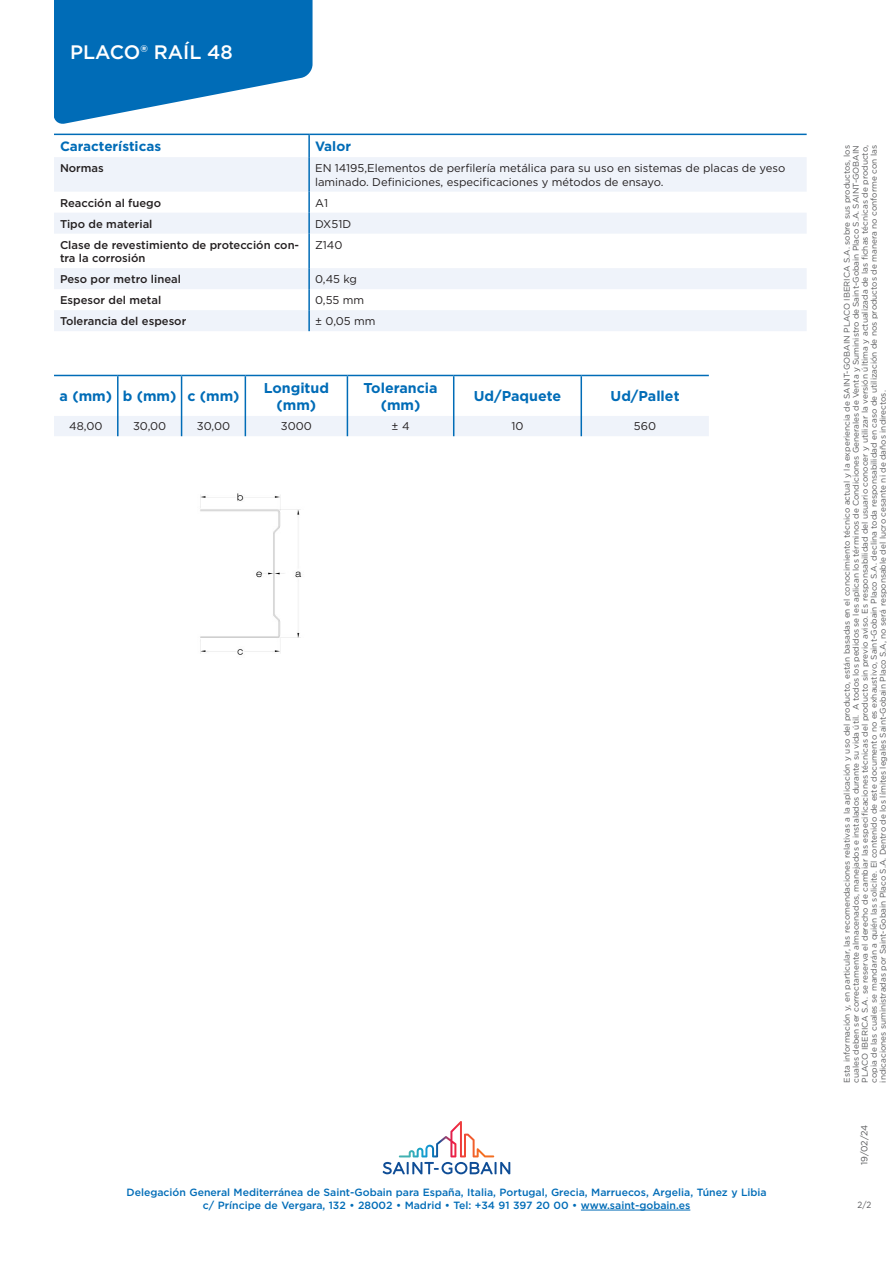
<style>
.page{position:relative;width:893px;height:1263px;background:#fff}
.page>*{position:absolute;margin:0;border:0;box-sizing:border-box;transform-origin:0 0}
.Product_Name_2{font:500 19.5px "Gotham";color:#fff}
.column_header_1_colu{font:700 14.25px/17.1px "Gotham";color:#006cb7;text-align:center}
.column_header_column{font:700 13.5px "Gotham";color:#006cb7}
.column_2{font:11.25px/13.5px "Gotham";color:#231f20}
.column_1{font:500 11.25px/13.5px "Gotham";color:#231f20}
.column_1-2{font:11.25px "Gotham";color:#231f20}
.column_3{font:11.25px "Gotham";color:#231f20}
.column_5{font:11.25px "Gotham";color:#231f20}
.column_8{font:11.25px "Gotham";color:#231f20}
.column_6{font:11.25px "Gotham";color:#231f20}
.column_7{font:11.25px "Gotham";color:#231f20}
.t1{font:500 10.5px/12.6px "Gotham";color:#006cb7;text-align:center}
.t2{font:9px "Gotham";color:#57585a}
.t3{font:9px "Gotham";color:#57585a;scale:.9 1}
.t4{font:8.25px/9px "Gotham";color:#57585a;text-align:justify}
</style>
<div class="page">
<svg style="left:54px;top:0;width:259px;height:124px"></svg>
<hr style="left:581px;top:1210px;width:109px;height:1px;background:#006cb7">
<svg style="left:383px;top:1121px;width:127px;height:53px"></svg>
<svg style="left:54px;top:157px;width:753px;height:174px;fill:#eff3fa"></svg>
<hr style="left:54px;top:134px;width:255px;height:1px;background:#006cb7">
<hr style="left:309px;top:134px;width:498px;height:1px;background:#006cb7">
<hr style="left:308px;top:135px;width:2px;height:22px;background:#006cb7">
<hr style="left:308px;top:157px;width:2px;height:35px;background:#006cb7">
<hr style="left:308px;top:192px;width:2px;height:21px;background:#006cb7">
<hr style="left:308px;top:213px;width:2px;height:21px;background:#006cb7">
<hr style="left:308px;top:234px;width:2px;height:34px;background:#006cb7">
<hr style="left:308px;top:268px;width:2px;height:21px;background:#006cb7">
<hr style="left:308px;top:289px;width:2px;height:21px;background:#006cb7">
<hr style="left:308px;top:310px;width:2px;height:21px;background:#006cb7">
<hr style="left:54px;top:375px;width:64px;height:1px;background:#006cb7">
<hr style="left:118px;top:375px;width:64px;height:1px;background:#006cb7">
<hr style="left:117px;top:376px;width:2px;height:40px;background:#006cb7">
<hr style="left:182px;top:375px;width:63px;height:1px;background:#006cb7">
<hr style="left:181px;top:376px;width:1px;height:40px;background:#006cb7">
<hr style="left:245px;top:375px;width:102px;height:1px;background:#006cb7">
<hr style="left:245px;top:376px;width:1px;height:40px;background:#006cb7">
<hr style="left:347px;top:375px;width:107px;height:1px;background:#006cb7">
<hr style="left:347px;top:376px;width:1px;height:40px;background:#006cb7">
<hr style="left:454px;top:375px;width:127px;height:1px;background:#006cb7">
<hr style="left:453px;top:376px;width:1px;height:40px;background:#006cb7">
<hr style="left:581px;top:375px;width:128px;height:1px;background:#006cb7">
<hr style="left:580px;top:376px;width:2px;height:40px;background:#006cb7">
<div style="left:54px;top:416px;width:655px;height:20px;background:#eff3fa"></div>
<hr style="left:580px;top:416px;width:2px;height:20px;background:#006cb7">
<img style="left:200px;top:493px;width:102px;height:162px">
<p class="Product_Name_2" style="left:70px;top:39px;width:164px">PLACO® RAÍL 48</p>
<p class="column_header_column" style="left:60px;top:137px;width:103px">Características</p>
<p class="column_header_column" style="left:315px;top:137px;width:37px">Valor</p>
<p class="column_1" style="left:60px;top:161px;width:45px">Normas</p>
<p class="column_2" style="left:315px;top:161px;width:472px">EN 14195,Elementos de perfilería metálica para su uso en sistemas de placas de yeso laminado. Definiciones, especificaciones y métodos de ensayo.</p>
<p class="column_1" style="left:60px;top:196px;width:103px">Reacción al fuego</p>
<p class="column_2" style="left:315px;top:196px;width:14px">A1</p>
<p class="column_1" style="left:60px;top:217px;width:94px">Tipo de material</p>
<p class="column_2" style="left:315px;top:217px;width:38px">DX51D</p>
<p class="column_1" style="left:60px;top:238px;width:241px">Clase de revestimiento de protección con&shy;tra la corrosión</p>
<p class="column_2" style="left:315px;top:238px;width:29px">Z140</p>
<p class="column_1" style="left:60px;top:272px;width:122px">Peso por metro lineal</p>
<p class="column_2" style="left:315px;top:272px;width:43px">0,45 kg</p>
<p class="column_1" style="left:60px;top:293px;width:103px">Espesor del metal</p>
<p class="column_2" style="left:315px;top:293px;width:51px">0,55 mm</p>
<p class="column_1" style="left:60px;top:314px;width:128px">Tolerancia del espesor</p>
<p class="column_2" style="left:315px;top:314px;width:62px">± 0,05 mm</p>
<p class="column_header_1_colu" style="left:60px;top:388px;width:54px">a (mm)</p>
<p class="column_header_1_colu" style="left:123px;top:388px;width:55px">b (mm)</p>
<p class="column_header_1_colu" style="left:187px;top:388px;width:54px">c (mm)</p>
<p class="column_header_1_colu" style="left:264px;top:379px;width:67px">Longitud (mm)</p>
<p class="column_header_1_colu" style="left:364px;top:379px;width:76px">Tolerancia (mm)</p>
<p class="column_header_1_colu" style="left:474px;top:388px;width:89px">Ud/Paquete</p>
<p class="column_header_1_colu" style="left:611px;top:388px;width:71px">Ud/Pallet</p>
<p class="column_1-2" style="left:69px;top:419px;width:35px">48,00</p>
<p class="column_2" style="left:133px;top:419px;width:35px">30,00</p>
<p class="column_3" style="left:197px;top:419px;width:35px">30,00</p>
<p class="column_5" style="left:281px;top:419px;width:33px">3000</p>
<p class="column_6" style="left:392px;top:419px;width:19px">± 4</p>
<p class="column_7" style="left:511px;top:419px;width:14px">10</p>
<p class="column_8" style="left:634px;top:419px;width:24px">560</p>
<p class="t1" style="left:127px;top:1186px;width:642px">Delegación General Mediterránea de Saint-Gobain para España, Italia, Portugal, Grecia, Marruecos, Argelia, Túnez y Libia c/ Príncipe de Vergara, 132 • 28002 • Madrid • Tel: +34 91 397 20 00 • www.saint-gobain.es</p>
<p class="t4" style="left:842px;top:1082px;width:939px;rotate:-90deg">Esta información y, en particular, las recomendaciones relativas a la aplicación y uso del producto, están basadas en el conocimiento técnico actual y la experiencia de SAINT-GOBAIN PLACO IBERICA S.A. sobre sus productos, los cuales deben ser correctamente almacenados, manejados e instalados durante su vida útil. A todos los pedidos se les aplican los términos de Condiciones Generales de Venta y Suministro de Saint-Gobain Placo S.A. SAINT-GOBAIN PLACO IBERICA S.A. se reserva el derecho de cambiar las especificaciones técnicas del producto sin previo aviso. Es responsabilidad del usuario conocer y utilizar la versión última y actualizada de las fichas técnicas de producto, copia de las cuales se mandarán a quién las solicite. El contenido de este documento no es exhaustivo, Saint-Gobain Placo S.A. declina toda responsabilidad en caso de utilización de nos productos de manera no conforme con las indicaciones suministradas por Saint-Gobain Placo S.A. Dentro de los límites legales Saint-Gobain Placo S.A, no será responsable del lucro cesante ni de daños indirectos.</p>
<p class="t2" style="left:858px;top:1165px;width:42px;rotate:-90deg">19/02/24</p>
<p class="t3" style="left:858px;top:1199px;width:17px">2/2</p>
</div>
